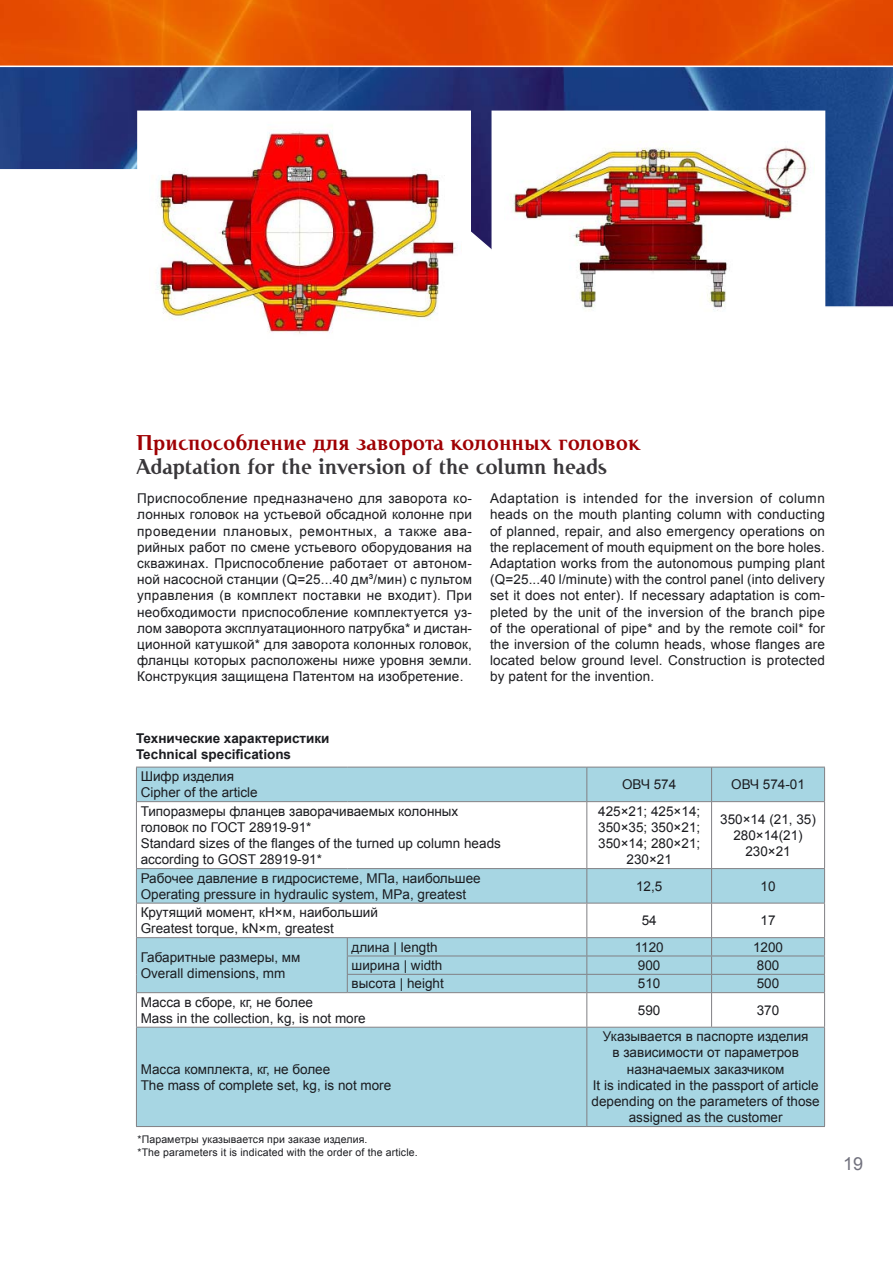
<style>
.page{position:relative;width:893px;height:1263px;background:#fff}
.page>*{position:absolute;margin:0;border:0;box-sizing:border-box;transform-origin:0 0}
.t1{font:700 22.5px "Cutoff Pro";color:#39373a}
.t2{font:700 22.5px "Cutoff Pro";color:#9f0004}
.t3{font:18px "Arial";color:#71717d}
.t4{font:13.5px/16.2px "Arial";color:#1b1c20}
.t5{font:700 13.5px/16.2px "Arial";color:#1b1c20}
.t6{font:10.5px/12.6px "Arial";letter-spacing:.015em;color:#1b1c20}
</style>
<div class="page">
<svg style="left:0;top:67px;width:893px;height:240px"></svg>
<svg style="left:0;top:0;width:893px;height:66px;background:#e65202"></svg>
<div style="left:137px;top:768px;width:687px;height:358px;background:#a7d6e3"></div>
<svg style="left:137px;top:802px;width:687px;height:225px"></svg>
<hr style="left:711px;top:767px;width:1px;height:34px;background:#818084">
<hr style="left:711px;top:802px;width:1px;height:66px;background:#818084">
<hr style="left:711px;top:869px;width:1px;height:34px;background:#818084">
<hr style="left:711px;top:903px;width:1px;height:34px;background:#818084">
<hr style="left:347px;top:955px;width:240px;height:1px;background:#818084">
<hr style="left:587px;top:955px;width:125px;height:1px;background:#818084">
<hr style="left:712px;top:955px;width:113px;height:1px;background:#818084">
<hr style="left:347px;top:974px;width:240px;height:1px;background:#818084">
<svg style="left:347px;top:938px;width:1px;height:54px"></svg>
<hr style="left:587px;top:974px;width:125px;height:1px;background:#818084">
<svg style="left:586px;top:938px;width:1px;height:54px"></svg>
<hr style="left:712px;top:974px;width:113px;height:1px;background:#818084">
<svg style="left:711px;top:938px;width:1px;height:54px"></svg>
<hr style="left:711px;top:993px;width:1px;height:34px;background:#818084">
<hr style="left:587px;top:767px;width:238px;height:1px;background:#818084">
<hr style="left:824px;top:767px;width:1px;height:34px;background:#818084">
<hr style="left:587px;top:801px;width:238px;height:1px;background:#818084">
<hr style="left:824px;top:802px;width:1px;height:66px;background:#818084">
<hr style="left:824px;top:869px;width:1px;height:34px;background:#818084">
<hr style="left:824px;top:903px;width:1px;height:34px;background:#818084">
<hr style="left:587px;top:903px;width:238px;height:1px;background:#818084">
<hr style="left:587px;top:937px;width:238px;height:1px;background:#818084">
<svg style="left:136px;top:938px;width:1px;height:54px"></svg>
<svg style="left:824px;top:938px;width:1px;height:54px"></svg>
<hr style="left:587px;top:992px;width:238px;height:1px;background:#818084">
<hr style="left:824px;top:993px;width:1px;height:34px;background:#818084">
<hr style="left:587px;top:868px;width:238px;height:1px;background:#818084">
<hr style="left:136px;top:767px;width:211px;height:1px;background:#818084">
<hr style="left:136px;top:767px;width:1px;height:34px;background:#818084">
<hr style="left:347px;top:767px;width:240px;height:1px;background:#818084">
<hr style="left:586px;top:767px;width:1px;height:34px;background:#818084">
<hr style="left:136px;top:801px;width:211px;height:1px;background:#818084">
<hr style="left:136px;top:802px;width:1px;height:66px;background:#818084">
<hr style="left:347px;top:801px;width:240px;height:1px;background:#818084">
<hr style="left:586px;top:802px;width:1px;height:66px;background:#818084">
<hr style="left:136px;top:868px;width:211px;height:1px;background:#818084">
<hr style="left:136px;top:869px;width:1px;height:34px;background:#818084">
<hr style="left:347px;top:868px;width:240px;height:1px;background:#818084">
<hr style="left:586px;top:869px;width:1px;height:34px;background:#818084">
<hr style="left:136px;top:903px;width:1px;height:34px;background:#818084">
<hr style="left:586px;top:903px;width:1px;height:34px;background:#818084">
<hr style="left:136px;top:903px;width:451px;height:1px;background:#818084">
<hr style="left:136px;top:937px;width:451px;height:1px;background:#818084">
<hr style="left:136px;top:992px;width:211px;height:1px;background:#818084">
<hr style="left:136px;top:993px;width:1px;height:34px;background:#818084">
<hr style="left:347px;top:992px;width:240px;height:1px;background:#818084">
<hr style="left:586px;top:993px;width:1px;height:34px;background:#818084">
<hr style="left:136px;top:1027px;width:211px;height:1px;background:#818084">
<hr style="left:136px;top:1027px;width:1px;height:99px;background:#818084">
<hr style="left:347px;top:1027px;width:240px;height:1px;background:#818084">
<hr style="left:136px;top:1126px;width:451px;height:1px;background:#818084">
<hr style="left:587px;top:1027px;width:125px;height:1px;background:#818084">
<hr style="left:586px;top:1027px;width:1px;height:99px;background:#818084">
<hr style="left:712px;top:1027px;width:113px;height:1px;background:#818084">
<hr style="left:824px;top:1027px;width:1px;height:99px;background:#818084">
<hr style="left:587px;top:1126px;width:238px;height:1px;background:#818084">
<div style="left:138px;top:111px;width:332px;height:228px;background:#fff"></div>
<img style="left:157px;top:131px;width:300px;height:203px">
<div style="left:492px;top:111px;width:333px;height:228px;background:#fff"></div>
<img style="left:513px;top:141px;width:296px;height:170px">
<h1 class="t2" style="left:136px;top:433px;width:505px">Приспособление для заворота колонных головок</h1>
<h1 class="t1" style="left:136px;top:457px;width:473px">Adaptation for the inversion of the column heads</h1>
<p class="t4" style="left:137px;top:490px;width:336px;text-align:justify">Приспособление предназначено для заворота ко&shy;лонных головок на устьевой обсадной колонне при проведении плановых, ремонтных, а также ава&shy;рийных работ по смене устьевого оборудования на скважинах. Приспособление работает от автоном&shy;ной насосной станции (Q=25...40 дм³/мин) с пультом управления (в комплект поставки не входит). При необходимости приспособление комплектуется уз&shy;лом заворота эксплуатационного патрубка* и дистан&shy;ционной катушкой* для заворота колонных головок, фланцы которых расположены ниже уровня земли.<br>Конструкция защищена Патентом на изобретение.</p>
<p class="t4" style="left:490px;top:490px;width:336px;text-align:justify">Adaptation is intended for the inversion of column heads on the mouth planting column with conducting of planned, repair, and also emergency operations on the replacement of mouth equipment on the bore holes.<br>Adaptation works from the autonomous pumping plant (Q=25...40 l/minute) with the control panel (into delivery set it does not enter). If necessary adaptation is com&shy;pleted by the unit of the inversion of the branch pipe of the operational of pipe* and by the remote coil* for the inversion of the column heads, whose flanges are located below ground level. Construction is protected by patent for the invention.</p>
<p class="t5" style="left:136px;top:730px;width:195px">Технические характеристики<br>Technical specifications</p>
<p class="t4" style="left:141px;top:768px;width:119px">Шифр изделия<br>Cipher of the article</p>
<p class="t4" style="left:622px;top:776px;width:56px">ОВЧ 574</p>
<p class="t4" style="left:731px;top:776px;width:75px">ОВЧ 574-01</p>
<p class="t4" style="left:141px;top:803px;width:362px">Типоразмеры фланцев заворачиваемых колонных головок по ГОСТ 28919-91*<br>Standard sizes of the flanges of the turned up column heads according to GOST 28919-91*</p>
<p class="t4" style="left:598px;top:803px;width:104px;text-align:center">425×21; 425×14;<br>350×35; 350×21;<br>350×14; 280×21;<br>230×21</p>
<p class="t4" style="left:720px;top:811px;width:97px;text-align:center">350×14 (21, 35)<br>280×14(21)<br>230×21</p>
<p class="t4" style="left:141px;top:870px;width:341px">Рабочее давление в гидросистеме, МПа, наибольшее<br>Operating pressure in hydraulic system, MPa, greatest</p>
<p class="t4" style="left:636px;top:878px;width:28px">12,5</p>
<p class="t4" style="left:761px;top:878px;width:17px">10</p>
<p class="t4" style="left:141px;top:904px;width:239px">Крутящий момент, кН×м, наибольший<br>Greatest torque, kN×m, greatest</p>
<p class="t4" style="left:642px;top:912px;width:17px">54</p>
<p class="t4" style="left:761px;top:912px;width:17px">17</p>
<p class="t4" style="left:141px;top:949px;width:161px">Габаритные размеры, мм<br>Overall dimensions, mm</p>
<p class="t4" style="left:352px;top:939px;width:88px">длина | length</p>
<p class="t4" style="left:635px;top:939px;width:31px">1120</p>
<p class="t4" style="left:753px;top:939px;width:32px">1200</p>
<p class="t4" style="left:352px;top:957px;width:92px">ширина | width</p>
<p class="t4" style="left:638px;top:957px;width:24px">900</p>
<p class="t4" style="left:757px;top:957px;width:24px">800</p>
<p class="t4" style="left:352px;top:975px;width:94px">высота | height</p>
<p class="t4" style="left:638px;top:975px;width:24px">510</p>
<p class="t4" style="left:757px;top:975px;width:24px">500</p>
<p class="t4" style="left:141px;top:994px;width:227px">Масса в сборе, кг, не более<br>Mass in the collection, kg, is not more</p>
<p class="t4" style="left:638px;top:1002px;width:24px">590</p>
<p class="t4" style="left:757px;top:1002px;width:24px">370</p>
<p class="t4" style="left:141px;top:1061px;width:252px">Масса комплекта, кг, не более<br>The mass of complete set, kg, is not more</p>
<p class="t4" style="left:592px;top:1028px;width:230px;text-align:center">Указывается в паспорте изделия<br>в зависимости от параметров назначаемых заказчиком<br>It is indicated in the passport of article depending on the parameters of those assigned as the customer</p>
<p class="t6" style="left:137px;top:1133px;width:282px">*Параметры указывается при заказе изделия.<br>*The parameters it is indicated with the order of the article.</p>
<h2 class="t3" style="left:843px;top:1153px;width:22px">19</h2>
</div>
